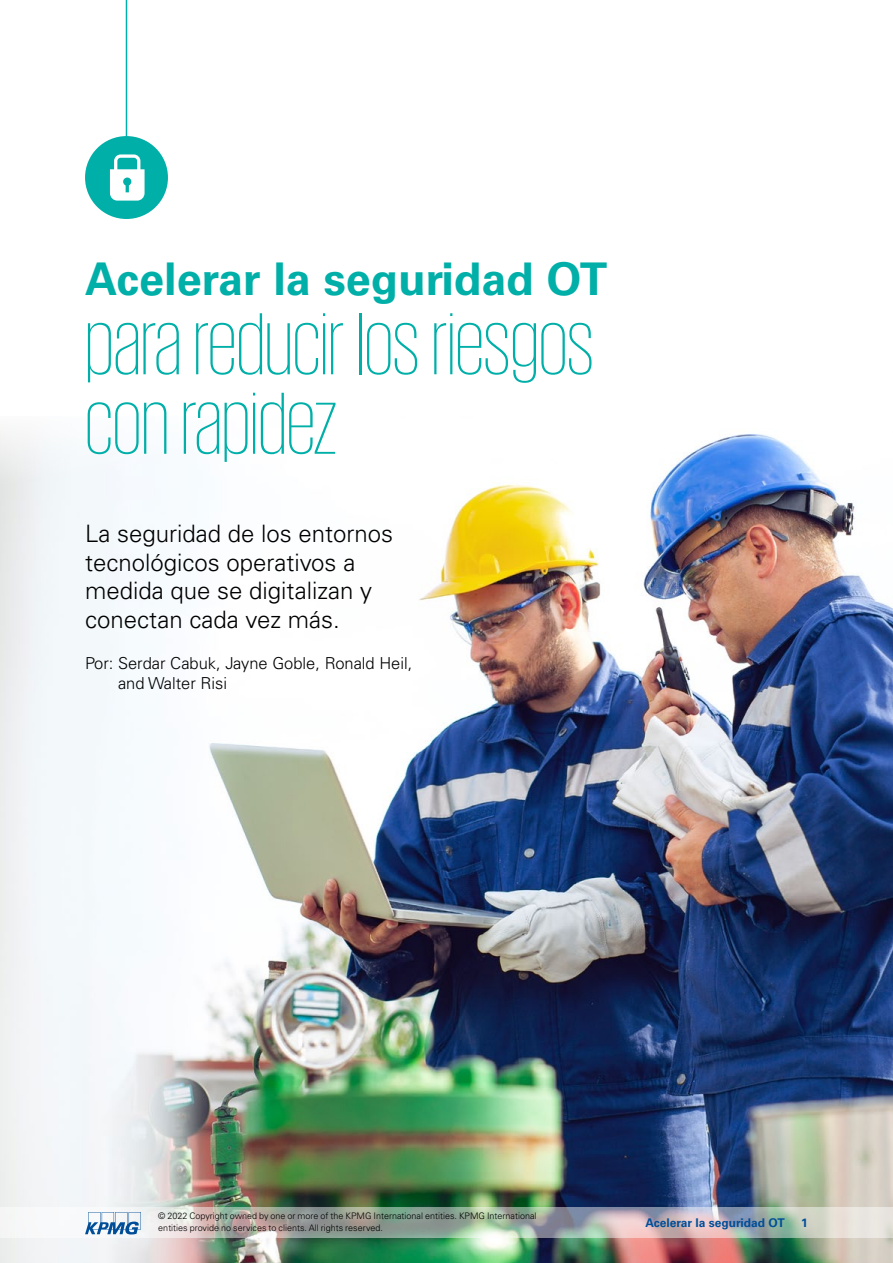
<style>
.page{position:relative;width:893px;height:1263px;background:#fff}
.page>*{position:absolute;margin:0;border:0;box-sizing:border-box;transform-origin:0 0}
.t1{font:200 90px/79.5px "KPMG";color:#00afa8}
.t2{font:700 45px "Univers LT Std";color:#00afa8}
.t3{font:300 24px/28.8px "Univers LT Std";color:#000}
.t4{font:300 16.5px/19.8px "Univers LT Std";color:#000}
.t5{font:700 12px "Univers LT Std";color:#004e98}
.t6{font:300 9px/12px "Univers LT Std";color:#000}
</style>
<div class="page">
<img style="left:0;top:431px;width:893px;height:832px">
<hr style="left:126px;top:0;width:1px;height:155px;background:#00afa8">
<div style="left:85px;top:136px;width:83px;height:83px;background:#00afa8;border-radius:50%"></div>
<svg style="left:110px;top:154px;width:35px;height:47px"></svg>
<img style="left:0;top:1208px;width:893px;height:30px">
<svg style="left:85px;top:1212px;width:56px;height:22px"></svg>
<h2 class="t2" style="left:85px;top:253px;width:524px">Acelerar la seguridad OT</h2>
<h1 class="t1" style="left:85px;top:302px;width:510px">para reducir los riesgos con rapidez</h1>
<h3 class="t3" style="left:85px;top:519px;width:310px">La seguridad de los entornos tecnológicos operativos a medida que se digitalizan y conectan cada vez más.</h3>
<h3 class="t4" style="left:118px;top:653px;width:296px;text-indent:-33px">Por: Serdar Cabuk, Jayne Goble, Ronald Heil, and Walter Risi</h3>
<p class="t6" style="left:158px;top:1209px;width:380px">© 2022 Copyright owned by one or more of the KPMG International entities. KPMG International entities provide no services to clients. All rights reserved.</p>
<h3 class="t5" style="left:645px;top:1216px;width:141px">Acelerar la seguridad OT</h3>
<h3 class="t5" style="left:801px;top:1216px;width:8px">1</h3>
</div>
